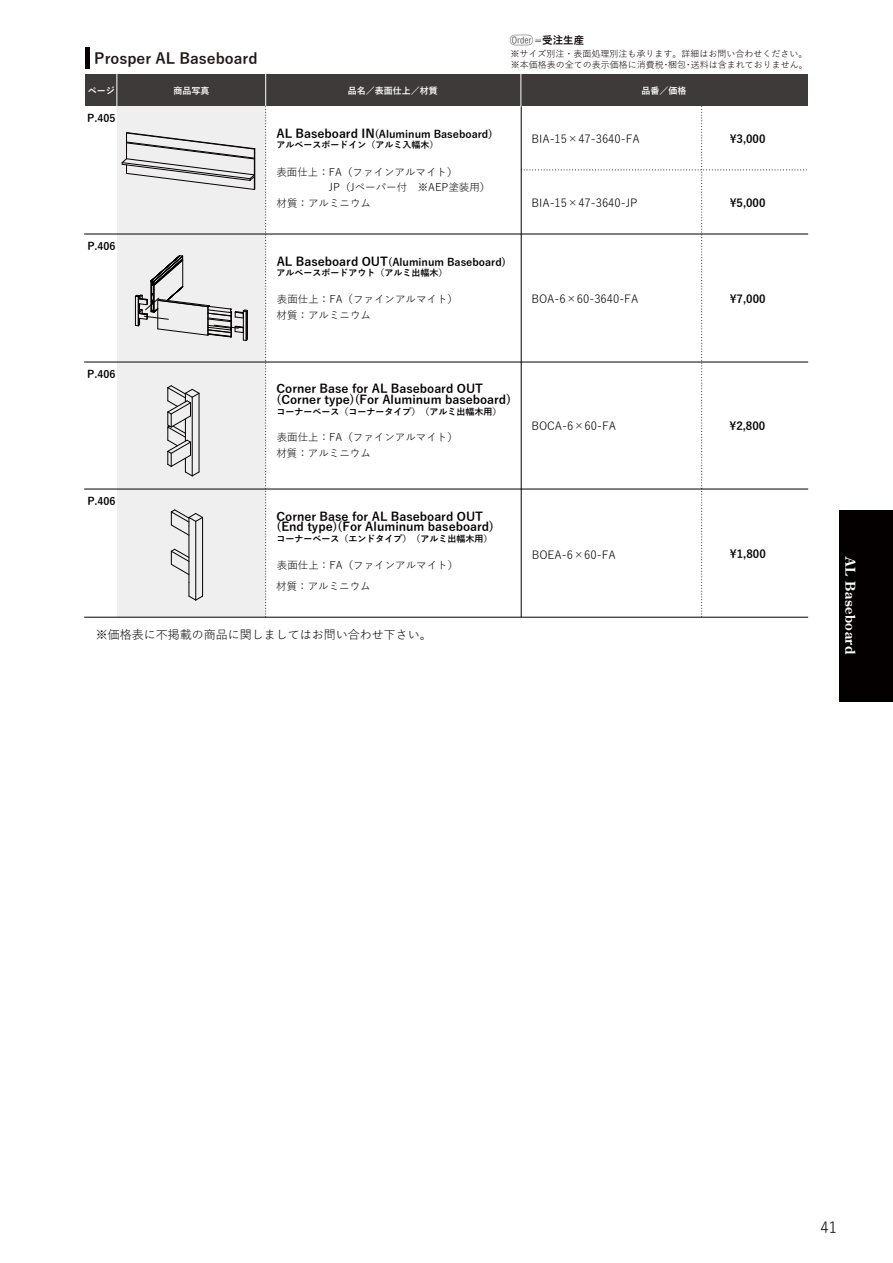
<style>
.page{position:relative;width:893px;height:1263px;background:#fff}
.page>*{position:absolute;margin:0;border:0;box-sizing:border-box;transform-origin:0 0}
.t1{font:700 15px "Yu Gothic";color:#221714}
.t2{font:15px "Yu Gothic";color:#040000}
.t3{font:700 13.5px "Century Old Style Std";letter-spacing:.04em;color:#fff}
.t4{font:700 12px/11.1px "Yu Gothic";color:#040000}
.t5{font:12px "Yu Gothic";color:#040000}
.t6{font:11.25px "Yu Gothic";color:#040000}
.t7{font:700 11.25px "Yu Gothic";color:#040000}
.t8{font:10.5px/15.8px "Yu Gothic";color:#040000}
.t9{font:700 10.5px "Yu Gothic";color:#040000}
.t10{font:700 10.5px "Yu Gothic";color:#090204}
.t11{font:700 9px "Yu Gothic";color:#040000}
.t12{font:9px/12px "Yu Gothic";color:#090204}
.t13{font:700 9px "Yu Gothic";color:#fff}
.s1{font-family:"ONEBYON Epl 2017";font-weight:400;color:#565757}
.s2{font-weight:400}
.s3{font-size:12px}
</style>
<div class="page">
<div style="left:117px;top:105px;width:149px;height:512px;background:#efefef"></div>
<div style="left:85px;top:74px;width:723px;height:32px;background:#3e3a39"></div>
<hr style="left:117px;top:73px;width:1px;height:34px;background:#fff">
<hr style="left:265px;top:73px;width:1px;height:34px;background:#fff">
<hr style="left:520px;top:73px;width:1px;height:34px;background:#fff">
<svg style="left:265px;top:107px;width:1px;height:510px"></svg>
<hr style="left:85px;top:617px;width:723px;height:1px;background:#040000">
<hr style="left:85px;top:234px;width:723px;height:1px;background:#040000">
<hr style="left:85px;top:362px;width:723px;height:1px;background:#040000">
<hr style="left:85px;top:489px;width:723px;height:1px;background:#040000">
<hr style="left:85px;top:48px;width:4px;height:21px;background:#040000">
<div style="left:840px;top:510px;width:53px;height:191px;background:#040000"></div>
<hr style="left:255px;top:149px;width:1px;height:40px;background:#040000">
<svg style="left:122px;top:132px;width:133px;height:58px"></svg>
<svg style="left:135px;top:255px;width:113px;height:86px"></svg>
<svg style="left:167px;top:385px;width:33px;height:92px"></svg>
<hr style="left:189px;top:526px;width:1px;height:56px;background:#040000">
<svg style="left:170px;top:548px;width:20px;height:27px"></svg>
<hr style="left:202px;top:517px;width:1px;height:79px;background:#040000">
<svg style="left:188px;top:582px;width:15px;height:19px"></svg>
<hr style="left:195px;top:521px;width:1px;height:79px;background:#040000">
<svg style="left:170px;top:509px;width:33px;height:27px"></svg>
<svg style="left:521px;top:107px;width:287px;height:510px"></svg>
<h1 class="t1" style="left:94px;top:50px;width:165px">Prosper AL Baseboard</h1>
<p class="t10" style="left:510px;top:34px;width:75px"><span class="s1">≠</span><span class="s2">=</span> 受注生産</p>
<p class="t12" style="left:510px;top:46px;width:299px">※サイズ別注・表面処理別注も承ります。詳細はお問い合わせください。※本価格表の全ての表示価格に消費税･梱包･送料は含まれておりません。</p>
<p class="t13" style="left:88px;top:86px;width:28px">ページ</p>
<p class="t13" style="left:173px;top:86px;width:38px">商品写真</p>
<p class="t13" style="left:348px;top:86px;width:91px">品名／表面仕上／材質</p>
<p class="t13" style="left:641px;top:86px;width:46px">品番／価格</p>
<p class="t9" style="left:87px;top:112px;width:30px">P.405</p>
<p class="t9" style="left:87px;top:240px;width:30px">P.406</p>
<p class="t9" style="left:87px;top:368px;width:30px">P.406</p>
<p class="t9" style="left:87px;top:495px;width:30px">P.406</p>
<p class="t9" style="left:276px;top:128px;width:218px"><span class="s3">AL Baseboard IN</span>(Aluminum Baseboard)</p>
<p class="t11" style="left:276px;top:140px;width:164px">アルベースボードイン（アルミ入幅木）</p>
<p class="t8" style="left:276px;top:162px;width:216px">表面仕上：FA（ファインアルマイト）<br>　　　　　JP（Jペーパー付　※AEP塗装用）材質：アルミニウム</p>
<p class="t9" style="left:277px;top:256px;width:231px"><span class="s3">AL Baseboard OUT</span>(Aluminum Baseboard)</p>
<p class="t11" style="left:276px;top:268px;width:173px">アルベースボードアウト（アルミ出幅木）</p>
<p class="t8" style="left:277px;top:290px;width:183px">表面仕上：FA（ファインアルマイト）材質：アルミニウム</p>
<p class="t4" style="left:277px;top:383px;width:236px">Corner Base for AL Baseboard OUT (Corner type)(For Aluminum baseboard)</p>
<p class="t11" style="left:277px;top:406px;width:227px">コーナーベース（コーナータイプ）（アルミ出幅木用）</p>
<p class="t8" style="left:276px;top:428px;width:183px">表面仕上：FA（ファインアルマイト）材質：アルミニウム</p>
<p class="t4" style="left:277px;top:512px;width:219px;line-height:10.2px">Corner Base for AL Baseboard OUT (End type)(For Aluminum baseboard)</p>
<p class="t11" style="left:277px;top:534px;width:218px">コーナーベース（エンドタイプ）（アルミ出幅木用）</p>
<p class="t8" style="left:276px;top:553px;width:183px;line-height:21px">表面仕上：FA（ファインアルマイト）材質：アルミニウム</p>
<p class="t5" style="left:96px;top:623px;width:338px">※価格表に不掲載の商品に関しましてはお問い合わせ下さい。</p>
<p class="t6" style="left:531px;top:129px;width:110px">BIA-15×47-3640-FA</p>
<p class="t7" style="left:730px;top:133px;width:37px">\3,000</p>
<p class="t6" style="left:531px;top:193px;width:108px">BIA-15×47-3640-JP</p>
<p class="t7" style="left:730px;top:197px;width:37px">\5,000</p>
<p class="t6" style="left:531px;top:289px;width:109px">BOA-6×60-3640-FA</p>
<p class="t7" style="left:730px;top:293px;width:37px">\7,000</p>
<p class="t6" style="left:531px;top:416px;width:86px">BOCA-6×60-FA</p>
<p class="t7" style="left:729px;top:420px;width:37px">\2,800</p>
<p class="t6" style="left:532px;top:544px;width:86px">BOEA-6×60-FA</p>
<p class="t7" style="left:730px;top:548px;width:37px">\1,800</p>
<p class="t3" style="left:859px;top:557px;width:98px;rotate:90deg">AL Baseboard</p>
<h1 class="t2" style="left:820px;top:1214px;width:18px">41</h1>
</div>
